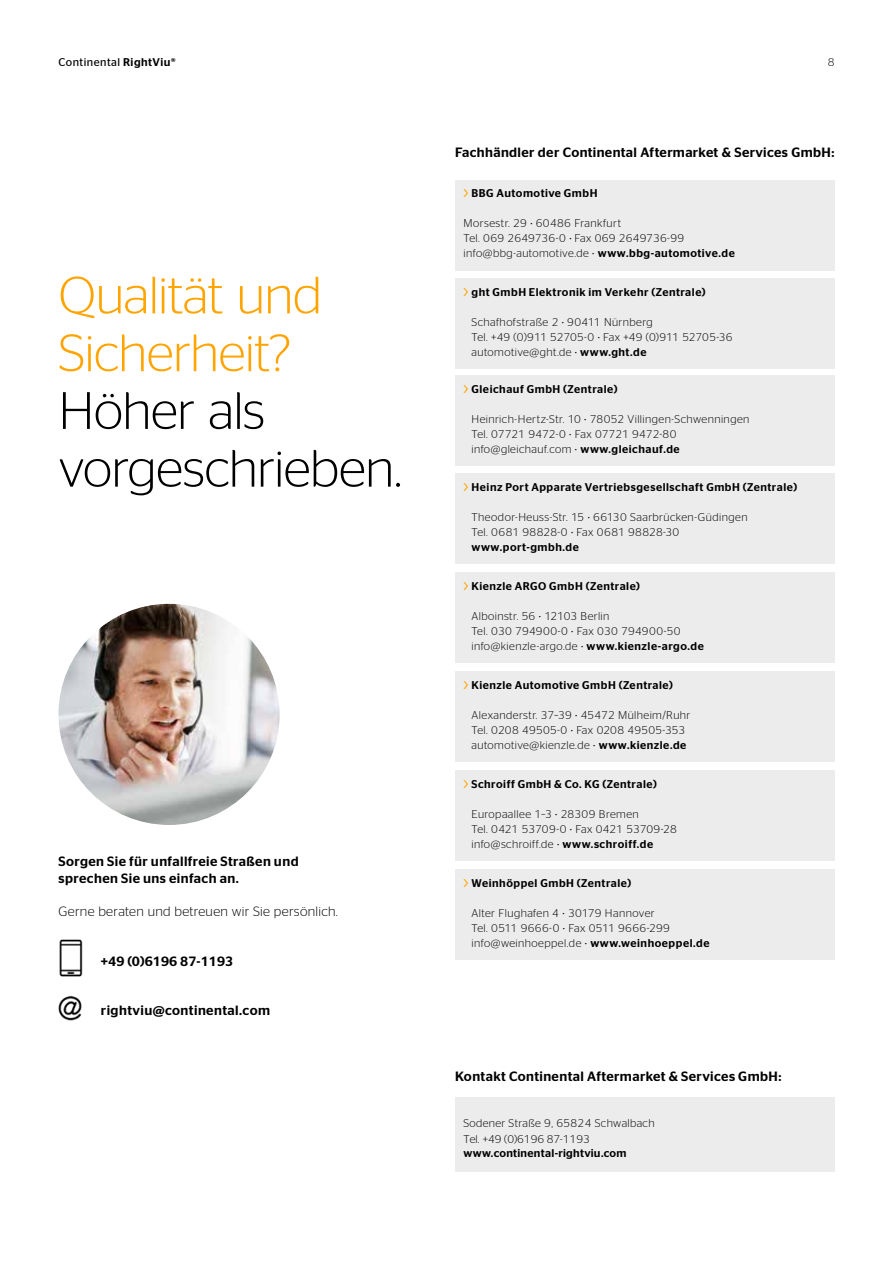
<style>
.page{position:relative;width:893px;height:1263px;background:#fff}
.page>*{position:absolute;margin:0;border:0;box-sizing:border-box;transform-origin:0 0}
.t1{font:300 52.5px/57.8px "Continental Stag Sans";letter-spacing:-.01em;color:#000}
.t2{font:300 52.5px/57.8px "Continental Stag Sans";letter-spacing:-.015em;color:#ffa400}
.t3{font:500 13.5px/16.5px "Continental Stag Sans";letter-spacing:.03em;color:#000}
.t4{font:300 13.5px "Continental Stag Sans";letter-spacing:.02em;color:#000}
.t5{font:500 13.5px "Continental Stag Sans";letter-spacing:.005em;color:#000}
.t6{font:300 11.25px/15px "Continental Stag Sans";letter-spacing:.03em;color:#000}
.t7{font:500 11.25px "Continental Stag Sans";letter-spacing:.045em;color:#000}
.t8{font:500 11.25px "Continental Stag Sans";letter-spacing:.025em;color:#000}
.t9{font:11.25px "Continental Stag Sans";letter-spacing:.045em;color:#000}
.s1{font-weight:500}
.s2{font-weight:400;color:#ffa400}
.s3{font-weight:400}
</style>
<div class="page">
<img style="left:58px;top:604px;width:222px;height:221px;border-radius:111px">
<img style="left:59px;top:939px;width:24px;height:38px">
<div style="left:455px;top:180px;width:380px;height:90px;background:#ececed"></div>
<div style="left:455px;top:279px;width:379px;height:90px;background:#ececed"></div>
<div style="left:455px;top:473px;width:380px;height:91px;background:#ececed"></div>
<div style="left:455px;top:375px;width:379px;height:91px;background:#ececed"></div>
<div style="left:455px;top:572px;width:379px;height:91px;background:#ececed"></div>
<div style="left:455px;top:671px;width:380px;height:91px;background:#ececed"></div>
<div style="left:455px;top:770px;width:379px;height:91px;background:#ececed"></div>
<div style="left:455px;top:869px;width:380px;height:91px;background:#ececed"></div>
<div style="left:455px;top:1097px;width:379px;height:74px;background:#ececed"></div>
<img style="left:58px;top:995px;width:24px;height:26px">
<p class="t9" style="left:58px;top:56px;width:119px">Continental <span class="s1">RightViu®</span></p>
<p class="t6" style="left:828px;top:54px;width:8px">8</p>
<h1 class="t2" style="left:58px;top:265px;width:265px">Qualität und<br>Sicherheit?</h1>
<h1 class="t1" style="left:58px;top:381px;width:345px">Höher als vorgeschrieben.</h1>
<p class="t3" style="left:58px;top:853px;width:242px">Sorgen Sie für unfallfreie Straßen und sprechen Sie uns einfach an.</p>
<p class="t4" style="left:58px;top:903px;width:281px">Gerne beraten und betreuen wir Sie persönlich.</p>
<p class="t5" style="left:101px;top:953px;width:134px">+49 (0)6196 87-1193</p>
<p class="t3" style="left:101px;top:1002px;width:171px">rightviu@continental.com</p>
<p class="t3" style="left:455px;top:144px;width:381px">Fachhändler der Continental Aftermarket &amp; Services GmbH:</p>
<p class="t7" style="left:464px;top:187px;width:135px"><span class="s2">&gt;</span> BBG Automotive GmbH</p>
<p class="t6" style="left:464px;top:215px;width:273px">Morsestr. 29 <span class="s3">·</span> 60486 Frankfurt<br>Tel. 069 2649736-0 <span class="s3">·</span> Fax 069 2649736-99 info@bbg-automotive.de <span class="s3">·</span> <span class="s1">www.bbg-automotive.de</span></p>
<p class="t7" style="left:463px;top:285px;width:244px"><span class="s2">&gt;</span> ght GmbH Elektronik im Verkehr (Zentrale)</p>
<p class="t6" style="left:471px;top:314px;width:263px">Schafhofstraße 2 <span class="s3">·</span> 90411 Nürnberg<br>Tel. +49 (0)911 52705-0 <span class="s3">·</span> Fax +49 (0)911 52705-36 automotive@ght.de <span class="s3">·</span> <span class="s1">www.ght.de</span></p>
<p class="t7" style="left:463px;top:382px;width:156px"><span class="s2">&gt;</span> Gleichauf GmbH (Zentrale)</p>
<p class="t6" style="left:471px;top:411px;width:279px">Heinrich-Hertz-Str. 10 <span class="s3">·</span> 78052 Villingen-Schwenningen<br>Tel. 07721 9472-0 <span class="s3">·</span> Fax 07721 9472-80 info@gleichauf.com <span class="s3">·</span> <span class="s1">www.gleichauf.de</span></p>
<p class="t7" style="left:464px;top:480px;width:335px"><span class="s2">&gt;</span> Heinz Port Apparate Vertriebsgesellschaft GmbH (Zentrale)</p>
<p class="t6" style="left:472px;top:509px;width:278px">Theodor-Heuss-Str. 15 <span class="s3">·</span> 66130 Saarbrücken-Güdingen<br>Tel. 0681 98828-0 <span class="s3">·</span> Fax 0681 98828-30 <span class="s1">www.port-gmbh.de</span></p>
<p class="t7" style="left:463px;top:579px;width:178px"><span class="s2">&gt;</span> Kienzle ARGO GmbH (Zentrale)</p>
<p class="t6" style="left:471px;top:608px;width:234px">Alboinstr. 56 <span class="s3">·</span> 12103 Berlin<br>Tel. 030 794900-0 <span class="s3">·</span> Fax 030 794900-50 info@kienzle-argo.de <span class="s3">·</span> <span class="s1">www.kienzle-argo.de</span></p>
<p class="t7" style="left:464px;top:678px;width:211px"><span class="s2">&gt;</span> Kienzle Automotive GmbH (Zentrale)</p>
<p class="t6" style="left:472px;top:707px;width:220px">Alexanderstr. 37–39 <span class="s3">·</span> 45472 Mülheim/Ruhr<br>Tel. 0208 49505-0 <span class="s3">·</span> Fax 0208 49505-353 automotive@kienzle.de <span class="s3">·</span> <span class="s1">www.kienzle.de</span></p>
<p class="t7" style="left:463px;top:777px;width:195px"><span class="s2">&gt;</span> Schroiff GmbH &amp; Co. KG (Zentrale)</p>
<p class="t6" style="left:471px;top:806px;width:207px">Europaallee 1–3 <span class="s3">·</span> 28309 Bremen<br>Tel. 0421 53709-0 <span class="s3">·</span> Fax 0421 53709-28 info@schroiff.de <span class="s3">·</span> <span class="s1">www.schroiff.de</span></p>
<p class="t7" style="left:464px;top:876px;width:169px"><span class="s2">&gt;</span> Weinhöppel GmbH (Zentrale)</p>
<p class="t6" style="left:472px;top:905px;width:239px">Alter Flughafen 4 <span class="s3">·</span> 30179 Hannover<br>Tel. 0511 9666-0 <span class="s3">·</span> Fax 0511 9666-299 info@weinhoeppel.de <span class="s3">·</span> <span class="s1">www.weinhoeppel.de</span></p>
<p class="t3" style="left:455px;top:1068px;width:328px">Kontakt Continental Aftermarket &amp; Services GmbH:</p>
<p class="t6" style="left:463px;top:1116px;width:193px">Sodener Straße 9, 65824 Schwalbach<br>Tel. +49 (0)6196 87-1193</p>
<p class="t8" style="left:463px;top:1147px;width:165px">www.continental-rightviu.com</p>
</div>
